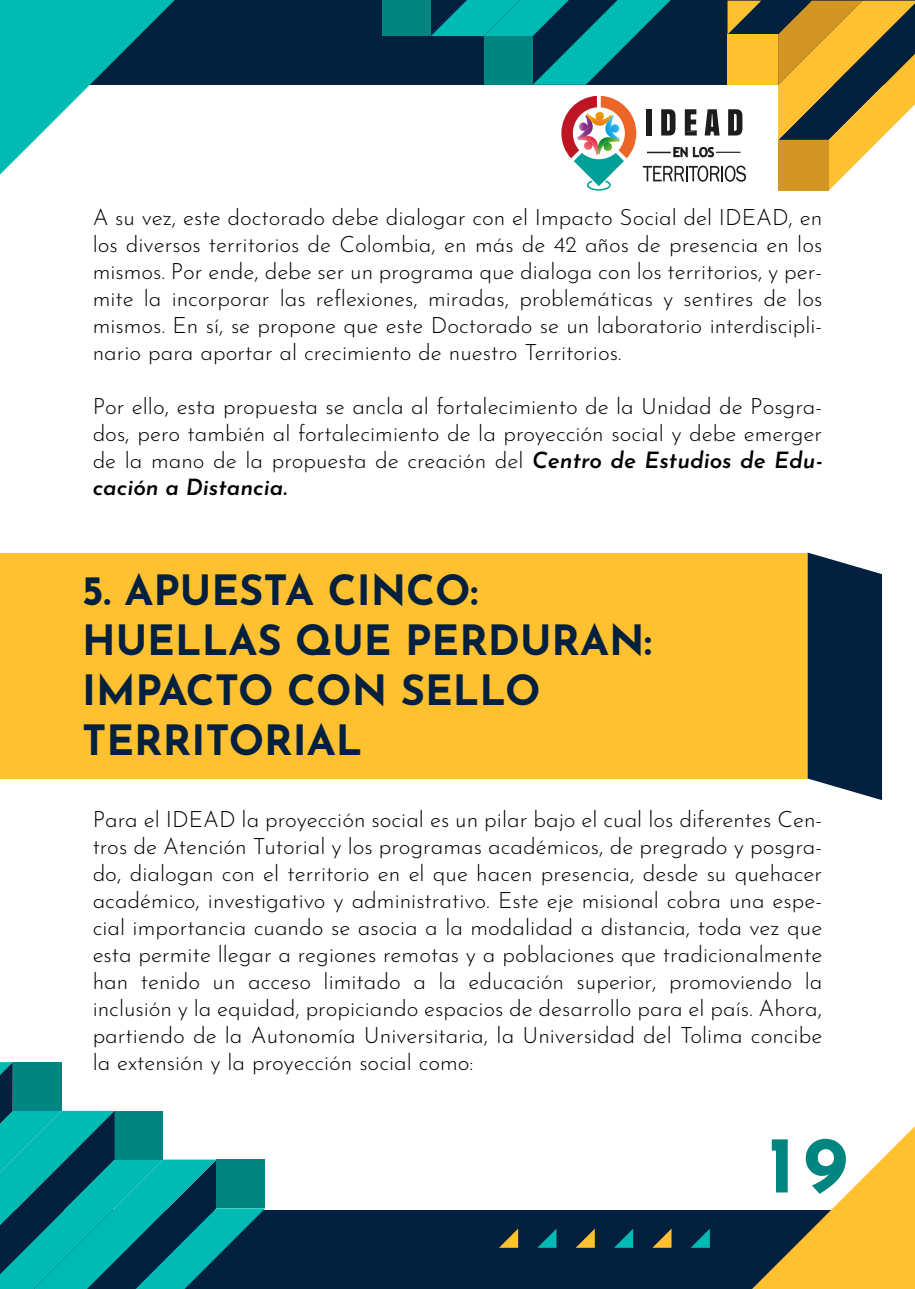
<style>
.page{position:relative;width:915px;height:1289px;background:#fff}
.page>*{position:absolute;margin:0;border:0;box-sizing:border-box;transform-origin:0 0}
.t1{font:700 80.1px "Josefin Sans";color:#008580}
.t2{font:700 41.55px/49.9px "Josefin Sans";color:#03213f}
.t3{font:300 22.5px/27px "Josefin Sans";color:#000;text-align:justify}
.s1{font-weight:600;font-style:italic}
</style>
<div class="page">
<div style="left:0;top:1px;width:914px;height:84px;background:#03213f"></div>
<div style="left:0;top:1210px;width:914px;height:79px;background:#03213f"></div>
<svg style="left:727px;top:1px;width:34px;height:33px"></svg>
<div style="left:727px;top:34px;width:50px;height:51px;background:#ffc130"></div>
<svg style="left:777px;top:1px;width:137px;height:190px"></svg>
<div style="left:777px;top:140px;width:51px;height:50px;background:#d39523"></div>
<svg style="left:0;top:1062px;width:265px;height:227px"></svg>
<div style="left:216px;top:1160px;width:49px;height:48px;background:#008580"></div>
<svg style="left:431px;top:1px;width:239px;height:84px"></svg>
<div style="left:382px;top:1px;width:49px;height:35px;background:#008580"></div>
<svg style="left:752px;top:1127px;width:162px;height:162px"></svg>
<svg style="left:0;top:1px;width:174px;height:174px"></svg>
<svg style="left:691px;top:1229px;width:18px;height:19px"></svg>
<svg style="left:652px;top:1229px;width:19px;height:19px"></svg>
<svg style="left:614px;top:1229px;width:19px;height:19px"></svg>
<svg style="left:575px;top:1229px;width:19px;height:19px"></svg>
<svg style="left:537px;top:1229px;width:19px;height:19px"></svg>
<svg style="left:499px;top:1229px;width:19px;height:19px"></svg>
<svg style="left:561px;top:96px;width:75px;height:95px"></svg>
<div style="left:645px;top:109px;width:6px;height:27px;background:#1d1d1b"></div>
<svg style="left:661px;top:109px;width:14px;height:27px"></svg>
<svg style="left:684px;top:109px;width:12px;height:27px"></svg>
<svg style="left:704px;top:109px;width:15px;height:27px"></svg>
<svg style="left:728px;top:109px;width:14px;height:27px"></svg>
<svg style="left:642px;top:166px;width:103px;height:16px"></svg>
<svg style="left:647px;top:147px;width:93px;height:11px"></svg>
<div style="left:0;top:553px;width:808px;height:225px;background:#ffc130"></div>
<svg style="left:807px;top:553px;width:74px;height:247px;background:#1c364f"></svg>
<p class="t3" style="left:93px;top:201px;width:731px">A su vez, este doctorado debe dialogar con el Impacto Social del IDEAD, en los diversos territorios de Colombia, en más de 42 años de presencia en los mismos. Por ende, debe ser un programa que dialoga con los territorios, y per&shy;mite la incorporar las reflexiones, miradas, problemáticas y sentires de los mismos. En sí, se propone que este Doctorado se un laboratorio interdiscipli&shy;nario para aportar al crecimiento de nuestro Territorios.</p>
<p class="t3" style="left:93px;top:390px;width:730px">Por ello, esta propuesta se ancla al fortalecimiento de la Unidad de Posgra&shy;dos, pero también al fortalecimiento de la proyección social y debe emerger de la mano de la propuesta de creación del <span class="s1">Centro de Estudios de Edu&shy;cación a Distancia.</span></p>
<h2 class="t2" style="left:82px;top:563px;width:571px">5. APUESTA CINCO:<br>HUELLAS QUE PERDURAN:<br>IMPACTO CON SELLO<br>TERRITORIAL</h2>
<p class="t3" style="left:93px;top:804px;width:731px">Para el IDEAD la proyección social es un pilar bajo el cual los diferentes Cen&shy;tros de Atención Tutorial y los programas académicos, de pregrado y posgra&shy;do, dialogan con el territorio en el que hacen presencia, desde su quehacer académico, investigativo y administrativo. Este eje misional cobra una espe&shy;cial importancia cuando se asocia a la modalidad a distancia, toda vez que esta permite llegar a regiones remotas y a poblaciones que tradicionalmente han tenido un acceso limitado a la educación superior, promoviendo la inclusión y la equidad, propiciando espacios de desarrollo para el país. Ahora, partiendo de la Autonomía Universitaria, la Universidad del Tolima concibe la extensión y la proyección social como:</p>
<h1 class="t1" style="left:767px;top:1105px;width:81px">19</h1>
</div>
